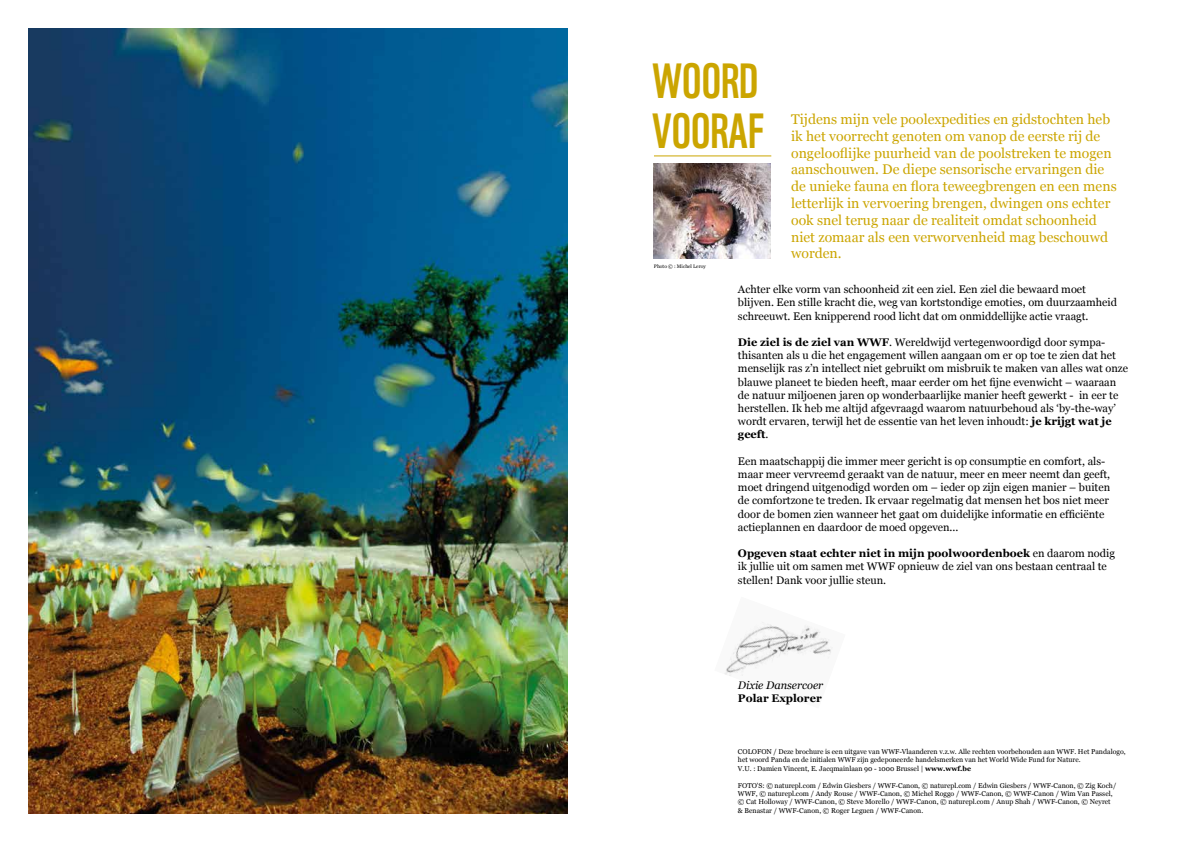
<style>
.page{position:relative;width:1191px;height:842px;background:#fff}
.page>*{position:absolute;margin:0;border:0;box-sizing:border-box;transform-origin:0 0}
.t1{font:48px/50px "WWF";color:#cba500}
.t2{font:14px/16.8px "Georgia";color:#cba500}
.t3{font:11px/13.2px "Georgia";color:#000}
.t4{font:italic 11px "Georgia";color:#000}
.t5{font:700 11px "Georgia";color:#000}
.t6{font:7px/8.4px "Georgia";color:#000}
.t7{font:5px "Georgia";color:#000}
.s1{font-weight:700}
</style>
<div class="page">
<img style="left:724px;top:622px;width:109px;height:54px">
<img style="left:28px;top:28px;width:539px;height:786px">
<img style="left:654px;top:163px;width:117px;height:96px">
<hr style="left:654px;top:155px;width:117px;height:1px;background:#cba500">
<h1 class="t1" style="left:652px;top:51px;width:114px">WOORD<br>VOORAF</h1>
<p class="t7" style="left:654px;top:264px;width:53px">Photo © : Michel Leroy</p>
<p class="t2" style="left:791px;top:111px;width:327px">Tijdens mijn vele poolexpedities en gidstochten heb ik het voorrecht genoten om vanop de eerste rij de ongelooflijke puurheid van de poolstreken te mogen aanschouwen. De diepe sensorische ervaringen die de unieke fauna en flora teweegbrengen en een mens letterlijk in vervoering brengen, dwingen ons echter ook snel terug naar de realiteit omdat schoonheid niet zomaar als een verworvenheid mag beschouwd worden.</p>
<p class="t3" style="left:738px;top:283px;width:380px">Achter elke vorm van schoonheid zit een ziel. Een ziel die bewaard moet blijven. Een stille kracht die, weg van kortstondige emoties, om duurzaamheid schreeuwt. Een knipperend rood licht dat om onmiddellijke actie vraagt.</p>
<p class="t3" style="left:738px;top:336px;width:392px"><span class="s1">Die ziel is de ziel van WWF</span>. Wereldwijd vertegenwoordigd door sympa&shy;thisanten als u die het engagement willen aangaan om er op toe te zien dat het menselijk ras z’n intellect niet gebruikt om misbruik te maken van alles wat onze blauwe planeet te bieden heeft, maar eerder om het fijne evenwicht – waaraan de natuur miljoenen jaren op wonderbaarlijke manier heeft gewerkt - in eer te herstellen. Ik heb me altijd afgevraagd waarom natuurbehoud als ‘by-the-way’ wordt ervaren, terwijl het de essentie van het leven inhoudt: <span class="s1">je krijgt wat je geeft</span>.</p>
<p class="t3" style="left:738px;top:455px;width:374px">Een maatschappij die immer meer gericht is op consumptie en comfort, als&shy;maar meer vervreemd geraakt van de natuur, meer en meer neemt dan geeft, moet dringend uitgenodigd worden om – ieder op zijn eigen manier – buiten de comfortzone te treden. Ik ervaar regelmatig dat mensen het bos niet meer door de bomen zien wanneer het gaat om duidelijke informatie en efficiënte actieplannen en daardoor de moed opgeven...</p>
<p class="t3" style="left:738px;top:547px;width:378px"><span class="s1">Opgeven staat echter niet in mijn poolwoordenboek</span> en daarom nodig ik jullie uit om samen met WWF opnieuw de ziel van ons bestaan centraal te stellen! Dank voor jullie steun.</p>
<p class="t4" style="left:738px;top:678px;width:87px">Dixie Dansercoer</p>
<p class="t5" style="left:738px;top:692px;width:85px">Polar Explorer</p>
<p class="t6" style="left:738px;top:747px;width:389px">COLOFON / Deze brochure is een uitgave van WWF-Vlaanderen v.z.w. Alle rechten voorbehouden aan WWF. Het Pandalogo, het woord Panda en de initialen WWF zijn gedeponeerde handelsmerken van het World Wide Fund for Nature.<br>V.U. : Damien Vincent, E. Jacqmainlaan 90 - 1000 Brussel | <span class="s1">www.wwf.be</span></p>
<p class="t6" style="left:738px;top:781px;width:380px">FOTO’S: © naturepl.com / Edwin Giesbers / WWF-Canon, © naturepl.com / Edwin Giesbers / WWF-Canon, © Zig Koch/ WWF, © naturepl.com / Andy Rouse / WWF-Canon, © Michel Roggo / WWF-Canon, © WWF-Canon / Wim Van Passel, © Cat Holloway / WWF-Canon, © Steve Morello / WWF-Canon, © naturepl.com / Anup Shah / WWF-Canon, © Neyret &amp; Benastar / WWF-Canon, © Roger Leguen / WWF-Canon.</p>
</div>
